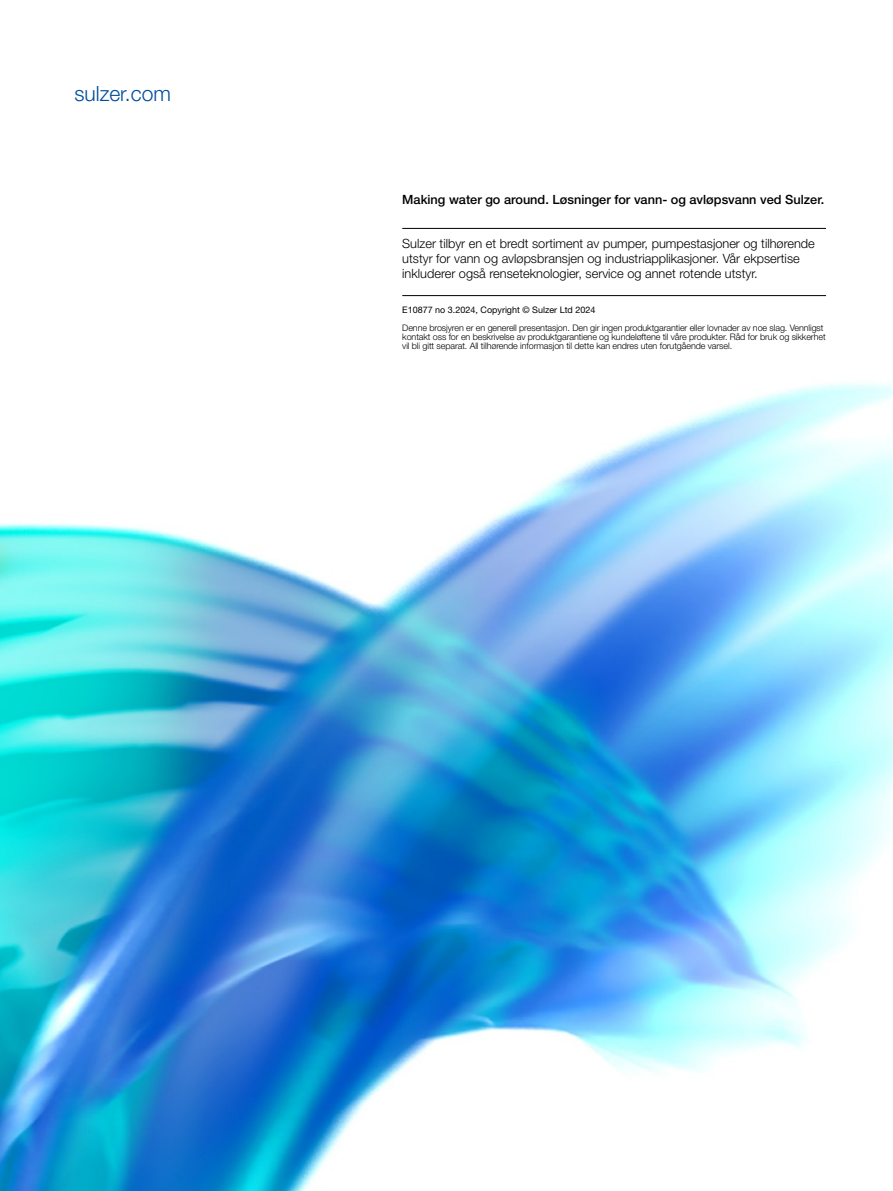
<style>
.page{position:relative;width:893px;height:1191px;background:#fff}
.page>*{position:absolute;margin:0;border:0;box-sizing:border-box;transform-origin:0 0}
.www{font:300 21px "Helvetica Neue LT Pro";color:#004d9d}
.Backcover_body_text{font:300 12.75px/15.3px "Helvetica Neue LT Pro";color:#000}
.Backcover_subtitle{font:500 12.75px "Helvetica Neue LT Pro";color:#000}
.Disclaimer{font:300 9px/9px "Helvetica Neue LT Pro";letter-spacing:-.01em;color:#000}
.Disclaimer_title{font:9px "Helvetica Neue LT Pro";color:#000}
</style>
<div class="page">
<img style="left:0;top:227px;width:893px;height:964px">
<hr style="left:402px;top:228px;width:424px;height:1px;background:#000">
<hr style="left:402px;top:295px;width:424px;height:1px;background:#000">
<p class="www" style="left:74px;top:81px;width:98px">sulzer.com</p>
<p class="Backcover_subtitle" style="left:402px;top:192px;width:423px">Making water go around. Løsninger for vann- og avløpsvann ved Sulzer.</p>
<p class="Backcover_body_text" style="left:402px;top:235px;width:414px">Sulzer tilbyr en et bredt sortiment av pumper, pumpestasjoner og tilhørende utstyr for vann og avløpsbransjen og industriapplikasjoner. Vår ekpsertise inkluderer også renseteknologier, service og annet rotende utstyr.</p>
<p class="Disclaimer_title" style="left:402px;top:304px;width:195px">E10877 no 3.2024, Copyright © Sulzer Ltd 2024</p>
<p class="Disclaimer" style="left:402px;top:323px;width:425px">Denne brosjyren er en generell presentasjon. Den gir ingen produktgarantier eller lovnader av noe slag. Vennligst kontakt oss for en beskrivelse av produktgarantiene og kundeløftene til våre produkter. Råd for bruk og sikkerhet vil bli gitt separat. All tilhørende informasjon til dette kan endres uten forutgående varsel.</p>
</div>
